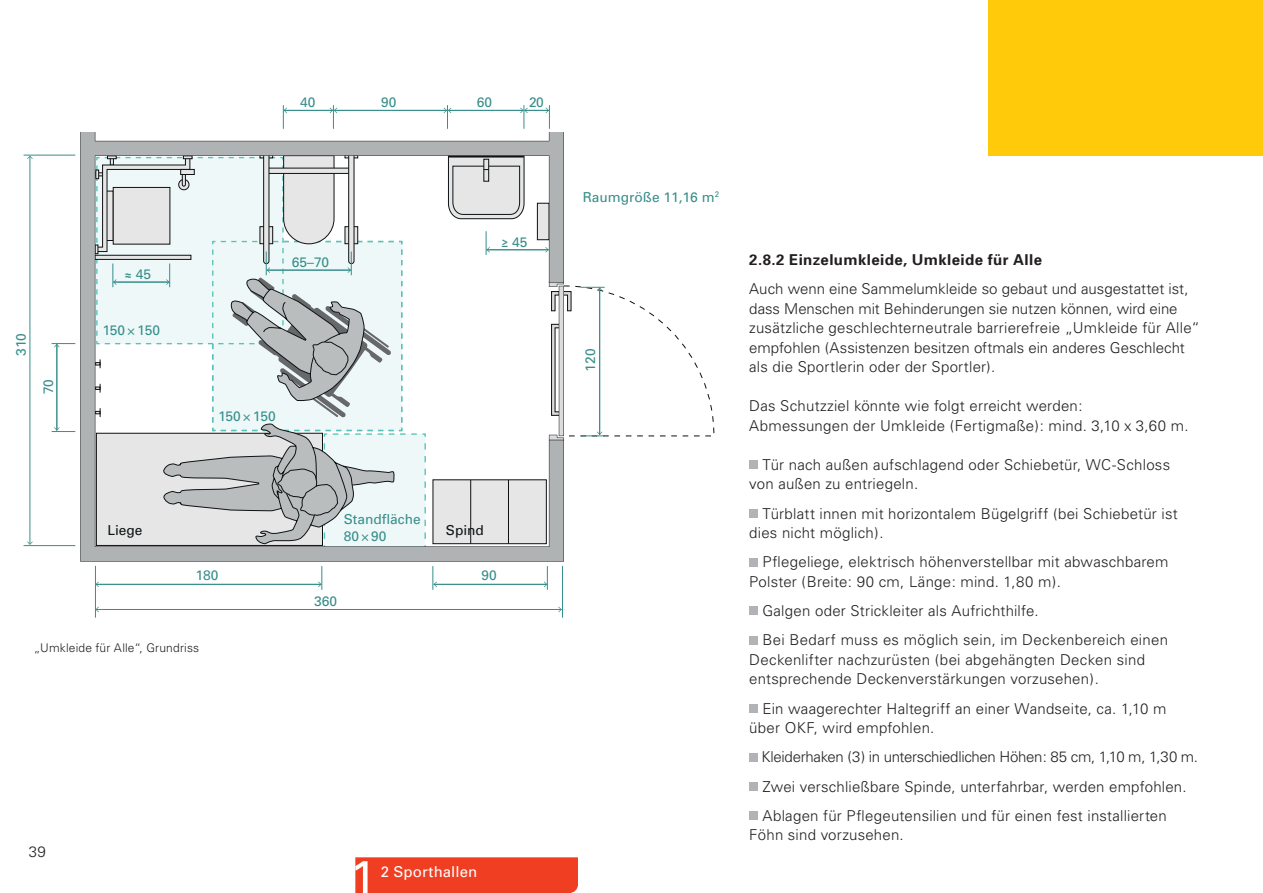
<style>
.page{position:relative;width:1263px;height:893px;background:#fff}
.page>*{position:absolute;margin:0;border:0;box-sizing:border-box;transform-origin:0 0}
.t1{font:300 15px/19.5px "Univers";letter-spacing:.015em;color:#231f20}
.t2{font:300 15px "Univers";letter-spacing:-.02em;color:#231f20}
.t3{font:700 15px "Univers";letter-spacing:.03em;color:#231f20}
.t4{font:15px "Univers";letter-spacing:.005em;color:#fff}
.t5{font:13.65px/16.8px "Univers";color:#378e8b}
.t6{font:13.65px "Univers";color:#0e1214}
.t7{font:300 12px "Univers";letter-spacing:.015em;color:#231f20}
.s1{font-family:"Klavika";font-weight:500}
</style>
<div class="page">
<hr style="left:24px;top:155px;width:51px;height:1px;background:#378e8b">
<hr style="left:24px;top:545px;width:51px;height:1px;background:#378e8b">
<div style="left:749px;top:811px;width:9px;height:9px;background:#b2b3b7"></div>
<div style="left:749px;top:782px;width:9px;height:8px;background:#b2b3b7"></div>
<div style="left:749px;top:753px;width:9px;height:8px;background:#b2b3b7"></div>
<div style="left:749px;top:704px;width:9px;height:8px;background:#b2b3b7"></div>
<div style="left:749px;top:636px;width:9px;height:8px;background:#b2b3b7"></div>
<div style="left:749px;top:606px;width:9px;height:9px;background:#b2b3b7"></div>
<div style="left:749px;top:558px;width:9px;height:8px;background:#b2b3b7"></div>
<div style="left:749px;top:509px;width:9px;height:8px;background:#b2b3b7"></div>
<div style="left:749px;top:461px;width:9px;height:8px;background:#b2b3b7"></div>
<div style="left:989px;top:0;width:274px;height:155px;background:#feca0a"></div>
<hr style="left:30px;top:156px;width:1px;height:388px;background:#378e8b">
<svg style="left:27px;top:541px;width:6px;height:4px"></svg>
<svg style="left:27px;top:156px;width:6px;height:3px"></svg>
<hr style="left:56px;top:345px;width:1px;height:85px;background:#378e8b">
<svg style="left:52px;top:427px;width:23px;height:5px"></svg>
<svg style="left:52px;top:343px;width:23px;height:4px"></svg>
<svg style="left:80px;top:123px;width:484px;height:439px"></svg>
<hr style="left:487px;top:249px;width:61px;height:1px;background:#378e8b">
<svg style="left:486px;top:231px;width:4px;height:24px"></svg>
<svg style="left:545px;top:247px;width:4px;height:6px"></svg>
<svg style="left:549px;top:281px;width:165px;height:159px"></svg>
<svg style="left:94px;top:155px;width:333px;height:394px"></svg>
<div style="left:78px;top:122px;width:19px;height:10px;background:#fff"></div>
<div style="left:547px;top:122px;width:19px;height:10px;background:#fff"></div>
<hr style="left:284px;top:110px;width:48px;height:1px;background:#378e8b">
<svg style="left:283px;top:105px;width:4px;height:24px"></svg>
<hr style="left:335px;top:110px;width:111px;height:1px;background:#378e8b">
<svg style="left:330px;top:105px;width:7px;height:24px"></svg>
<hr style="left:449px;top:110px;width:74px;height:1px;background:#378e8b">
<svg style="left:444px;top:105px;width:7px;height:24px"></svg>
<svg style="left:520px;top:105px;width:30px;height:24px"></svg>
<hr style="left:448px;top:156px;width:76px;height:2px;background:#0e1214">
<hr style="left:434px;top:584px;width:113px;height:1px;background:#378e8b">
<svg style="left:432px;top:566px;width:5px;height:24px"></svg>
<svg style="left:544px;top:566px;width:4px;height:24px"></svg>
<hr style="left:96px;top:584px;width:225px;height:1px;background:#378e8b">
<svg style="left:318px;top:566px;width:4px;height:24px"></svg>
<hr style="left:96px;top:609px;width:465px;height:1px;background:#378e8b">
<hr style="left:95px;top:566px;width:1px;height:52px;background:#378e8b">
<hr style="left:562px;top:566px;width:1px;height:52px;background:#378e8b">
<div style="left:355px;top:857px;width:223px;height:36px;background:#ef3e22"></div>
<p class="t5" style="left:300px;top:94px;width:17px">40</p>
<p class="t5" style="left:381px;top:94px;width:17px">90</p>
<p class="t5" style="left:477px;top:94px;width:17px">60</p>
<p class="t5" style="left:529px;top:94px;width:16px">20</p>
<p class="t5" style="left:13px;top:356px;width:24px;rotate:-90deg">310</p>
<p class="t5" style="left:40px;top:394px;width:17px;rotate:-90deg">70</p>
<p class="t5" style="left:124px;top:266px;width:28px"><span class="s1">≈</span> 45</p>
<p class="t5" style="left:102px;top:321px;width:59px">150 × 150</p>
<p class="t5" style="left:292px;top:254px;width:39px">65–70</p>
<p class="t5" style="left:218px;top:408px;width:59px">150 × 150</p>
<p class="t5" style="left:501px;top:233px;width:28px"><span class="s1">≥</span> 45</p>
<p class="t5" style="left:344px;top:511px;width:79px">Standfläche<br>80 × 90</p>
<p class="t6" style="left:107px;top:523px;width:37px">Liege</p>
<p class="t6" style="left:446px;top:523px;width:40px">Spind</p>
<p class="t5" style="left:195px;top:567px;width:24px">180</p>
<p class="t5" style="left:482px;top:567px;width:17px">90</p>
<p class="t5" style="left:314px;top:593px;width:24px">360</p>
<p class="t7" style="left:34px;top:641px;width:167px">„Umkleide für Alle“, Grundriss</p>
<p class="t1" style="left:29px;top:842px;width:19px">39</p>
<p class="t4" style="left:381px;top:863px;width:98px">2 Sporthallen</p>
<p class="t5" style="left:583px;top:189px;width:138px">Raumgröße 11,16 m<sup>2</sup></p>
<p class="t5" style="left:582px;top:371px;width:24px;rotate:-90deg">120</p>
<h3 class="t3" style="left:749px;top:250px;width:294px">2.8.2 Einzelumkleide, Umkleide für Alle</h3>
<p class="t1" style="left:749px;top:279px;width:452px">Auch wenn eine Sammelumkleide so gebaut und ausgestattet ist, dass Menschen mit Behinderungen sie nutzen können, wird eine zusätzliche geschlechterneutrale barrierefreie „Umkleide für Alle“ empfohlen (Assistenzen besitzen oftmals ein anderes Geschlecht als die Sportlerin oder der Sportler).</p>
<p class="t1" style="left:749px;top:396px;width:441px">Das Schutzziel könnte wie folgt erreicht werden:<br>Abmessungen der Umkleide (Fertigmaße): mind. 3,10 x 3,60 m.</p>
<p class="t1" style="left:749px;top:455px;width:422px;text-indent:13px">Tür nach außen aufschlagend oder Schiebetür, WC-Schloss von außen zu entriegeln.</p>
<p class="t1" style="left:749px;top:504px;width:430px;text-indent:13px">Türblatt innen mit horizontalem Bügelgriff (bei Schiebetür ist dies nicht möglich).</p>
<p class="t1" style="left:749px;top:552px;width:421px;text-indent:13px">Pflegeliege, elektrisch höhenverstellbar mit abwaschbarem<br>Polster (Breite: 90 cm, Länge: mind. 1,80 m).</p>
<p class="t1" style="left:762px;top:601px;width:278px">Galgen oder Strickleiter als Aufrichthilfe.</p>
<p class="t1" style="left:749px;top:630px;width:420px;text-indent:13px">Bei Bedarf muss es möglich sein, im Deckenbereich einen<br>Deckenlifter nachzurüsten (bei abgehängten Decken sind entsprechende Deckenverstärkungen vorzusehen).</p>
<p class="t1" style="left:749px;top:699px;width:419px;text-indent:13px">Ein waagerechter Haltegriff an einer Wandseite, ca. 1,10 m über OKF, wird empfohlen.</p>
<p class="t2" style="left:761px;top:748px;width:438px">Kleiderhaken (3) in unterschiedlichen Höhen: 85 cm, 1,10 m, 1,30 m.</p>
<p class="t1" style="left:762px;top:777px;width:426px">Zwei verschließbare Spinde, unterfahrbar, werden empfohlen.</p>
<p class="t1" style="left:749px;top:806px;width:419px;text-indent:13px">Ablagen für Pflegeutensilien und für einen fest installierten<br>Föhn sind vorzusehen.</p>
</div>
